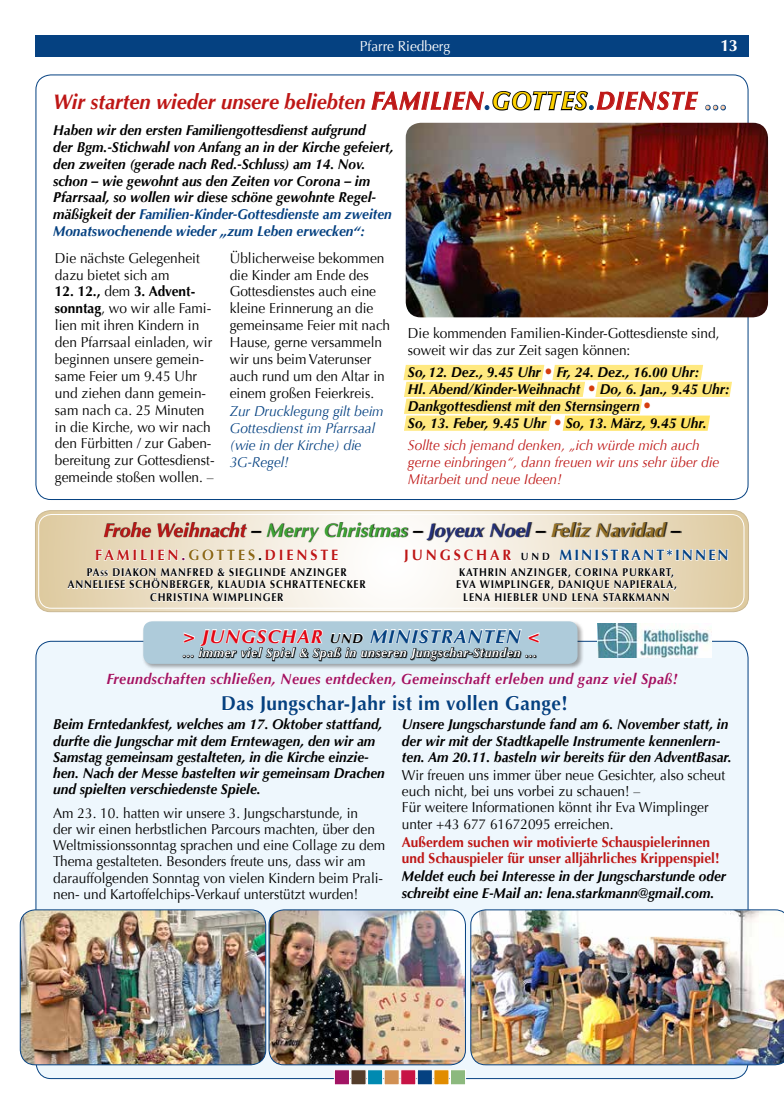
<style>
.page{position:relative;width:784px;height:1117px;background:#fff}
.page>*{position:absolute;margin:0;border:0;box-sizing:border-box;transform-origin:0 0}
.t1{font:italic 700 21.25px "Optima";letter-spacing:-.005em;color:#be1716;scale:.95 1}
.t2{font:700 20px "Optima";letter-spacing:.025em;color:#054181;scale:.95 1}
.t3{font:italic 700 19.38px "Optima";color:#be1716}
.t4{font:italic 700 18.75px "Optima";letter-spacing:.05em;color:#054181}
.t5{font:700 16.25px "Optima";color:#fff}
.t6{font:italic 700 15px "Optima";letter-spacing:.03em;color:#a21464;scale:.94 1}
.t7{font:700 15px "Optima";letter-spacing:.15em;color:#054181;scale:.95 1}
.t8{font:700 15px "Optima";letter-spacing:.2em;color:#be1716;scale:.95 1}
.t9{font:14.38px/16.9px "Optima";color:#000;scale:.95 1}
.t10{font:italic 700 14.38px/16.9px "Optima";color:#000;scale:.95 1}
.t11{font:italic 14.38px/16.9px "Optima";color:#be1716;scale:.95 1}
.t12{font:700 14.38px/16.2px "Optima";color:#be1716;scale:.95 1}
.t13{font:italic 14.38px/16.9px "Optima";color:#054181;scale:.95 1}
.t14{font:14.38px "Optima";color:#fff;scale:.95 1}
.t15{font:italic 700 12.5px "Optima";letter-spacing:.05em;color:#fff}
.t16{font:700 11.25px/12.5px "Optima";letter-spacing:.075em;color:#000;text-align:center;scale:.9 1}
.s1{font-size:25px}
.s2{font-size:25px;color:#054181}
.s3{font-size:25px;color:#ffd300}
.s4{font-size:25px;color:#fbcdab}
.s5{color:#054181}
.s6{font-weight:700}
.s7{font-weight:900;font-style:normal;font-size:15.62px;color:#d53d0e}
.s8{color:#000}
.s9{color:#3fa535}
.s10{color:#25317a}
.s11{color:#957127}
.s12{color:#7c014e}
.s13{color:#8d6816}
.s14{font-size:7.88px}
.s15{color:#be1716}
.s16{font-size:10.5px;color:#000}
.s17{color:#e30613}
.s18{font-size:13.12px;color:#000}
</style>
<div class="page">
<div style="left:35px;top:640px;width:713px;height:439px;background:#eef7fd"></div>
<div style="left:35px;top:35px;width:713px;height:22px;background:#054181"></div>
<div style="left:417px;top:1069px;width:15px;height:15px;background:#054181;border:1px solid #fff"></div>
<div style="left:400px;top:1069px;width:16px;height:15px;background:#c71345;border:1px solid #fff"></div>
<div style="left:383px;top:1069px;width:16px;height:15px;background:#d19053;border:1px solid #fff"></div>
<div style="left:367px;top:1069px;width:15px;height:15px;background:#008ab1;border:1px solid #fff"></div>
<div style="left:334px;top:1069px;width:15px;height:15px;background:#a21464;border:1px solid #fff"></div>
<div style="left:350px;top:1069px;width:16px;height:15px;background:#543d2b;border:1px solid #fff"></div>
<div style="left:433px;top:1069px;width:16px;height:15px;background:#e18c00;border:1px solid #fff"></div>
<div style="left:450px;top:1069px;width:15px;height:15px;background:#8cb97e;border:1px solid #fff"></div>
<img style="left:678px;top:629px;width:33px;height:28px">
<div style="left:142px;top:620px;width:441px;height:50px;background:#000;opacity:.35"></div>
<div style="left:143px;top:621px;width:434px;height:42px;background:#aecbda;border-radius:9px"></div>
<svg style="left:371px;top:91px;width:355px;height:20px"></svg>
<img style="left:470px;top:909px;width:313px;height:155px">
<img style="left:269px;top:909px;width:196px;height:155px">
<div style="left:268px;top:909px;width:197px;height:155px;border:1px solid #054181;border-radius:15px"></div>
<img style="left:20px;top:909px;width:245px;height:155px">
<div style="left:20px;top:909px;width:246px;height:155px;border:1px solid #054181;border-radius:15px"></div>
<img style="left:405px;top:123px;width:362px;height:194px">
<svg style="left:403px;top:365px;width:328px;height:65px"></svg>
<svg style="left:35px;top:510px;width:713px;height:101px"></svg>
<div style="left:35px;top:510px;width:713px;height:102px;border:1px solid #957127;border-radius:15px"></div>
<div style="left:38px;top:514px;width:705px;height:94px;border:1px solid #fff;border-radius:13px"></div>
<svg style="left:402px;top:526px;width:326px;height:78px"></svg>
<svg style="left:67px;top:526px;width:299px;height:78px"></svg>
<div style="left:104px;top:522px;width:577px;height:20px;background:#000;opacity:.85"></div>
<svg style="left:106px;top:623px;width:572px;height:93px"></svg>
<p class="t14" style="left:360px;top:38px;width:97px">Pfarre Riedberg</p>
<p class="t5" style="left:720px;top:36px;width:19px">13</p>
<h1 class="t1" style="left:53px;top:89px;width:710px">Wir starten wieder unsere beliebten <span class="s1">FAMILIEN</span><span class="s2">.</span><span class="s3">GOTTES</span><span class="s2">.</span><span class="s1">DIENSTE</span> <span class="s4">...</span></h1>
<p class="t10" style="left:53px;top:122px;width:359px">Haben wir den ersten Familiengottesdienst aufgrund<br>der Bgm.-Stichwahl von Anfang an in der Kirche gefeiert, den zweiten (gerade nach Red.-Schluss) am 14. Nov. schon – wie gewohnt aus den Zeiten vor Corona – im Pfarrsaal, so wollen wir diese schöne gewohnte Regel&shy;mäßigkeit der <span class="s5">Familien-Kinder-Gottesdienste am zweiten Monatswochenende wieder „zum Leben erwecken“:</span></p>
<p class="t9" style="left:55px;top:249px;width:154px">Die nächste Gelegenheit dazu bietet sich am</p>
<p class="t9" style="left:55px;top:283px;width:169px"><span class="s6">12. 12.,</span> dem <span class="s6">3. Advent&shy;sonntag</span>, wo wir alle Fami&shy;lien mit ihren Kindern in den Pfarrsaal einladen, wir beginnen unsere gemein&shy;same Feier um 9.45 Uhr und ziehen dann gemein&shy;sam nach ca. 25 Minuten in die Kirche, wo wir nach den Fürbitten / zur Gaben&shy;bereitung zur Gottesdienst&shy;gemeinde stoßen wollen. –</p>
<p class="t9" style="left:229px;top:249px;width:170px">Üblicherweise bekommen die Kinder am Ende des<br>Gottesdienstes auch eine kleine Erinnerung an die gemeinsame Feier mit nach<br>Hause, gerne versammeln wir uns beim Vaterunser auch rund um den Altar in einem großen Feierkreis.</p>
<p class="t13" style="left:229px;top:403px;width:163px">Zur Drucklegung gilt beim<br>Gottesdienst im Pfarrsaal (wie in der Kirche) die<br>3G-Regel!</p>
<p class="t9" style="left:407px;top:325px;width:329px">Die kommenden Familien-Kinder-Gottesdienste sind, soweit wir das zur Zeit sagen können:</p>
<p class="t10" style="left:407px;top:364px;width:340px">So, 12. Dez., 9.45 Uhr <span class="s7">•</span> Fr, 24. Dez., 16.00 Uhr:<br>Hl. Abend/Kinder-Weihnacht <span class="s7">•</span> Do, 6. Jan., 9.45 Uhr:<br>Dankgottesdienst mit den Sternsingern <span class="s7">•<br></span>So, 13. Feber, 9.45 Uhr <span class="s7">•</span> So, 13. März, 9.45 Uhr.</p>
<p class="t11" style="left:407px;top:437px;width:329px">Sollte sich jemand denken, „ich würde mich auch gerne einbringen“, dann freuen wir uns sehr über die<br>Mitarbeit und neue Ideen!</p>
<h3 class="t3" style="left:103px;top:518px;width:578px">Frohe Weihnacht <span class="s8">–</span> <span class="s9">Merry Christmas</span> <span class="s8">–</span> <span class="s10">Joyeux Noel</span> <span class="s8">–</span> <span class="s11">Feliz Navidad</span> <span class="s8">–</span></h3>
<p class="t8" style="left:95px;top:546px;width:257px">FAMILIEN<span class="s12">.</span><span class="s13">GOTTES</span><span class="s8">.</span>DIENSTE</p>
<p class="t16" style="left:68px;top:566px;width:332px">PA<span class="s14">SS</span> DIAKON MANFRED &amp; SIEGLINDE ANZINGER<br>ANNELIESE SCHÖNBERGER, KLAUDIA SCHRATTENECKER<br>CHRISTINA WIMPLINGER</p>
<p class="t7" style="left:404px;top:546px;width:343px"><span class="s15">JUNGSCHAR</span> <span class="s16">U N D</span> MINISTRANT*INNEN</p>
<p class="t16" style="left:456px;top:566px;width:246px">KATHRIN ANZINGER, CORINA PURKART,<br>EVA WIMPLINGER, DANIQUE NAPIERALA,<br>LENA HIEBLER UND LENA STARKMANN</p>
<h3 class="t4" style="left:183px;top:625px;width:357px"><span class="s17">&gt; JUNGSCHAR</span> <span class="s18">und</span> MINISTRANTEN <span class="s17">&lt;</span></h3>
<p class="t15" style="left:183px;top:645px;width:355px">... immer viel Spiel &amp; Spaß in unseren Jungschar-Stunden ...</p>
<p class="t6" style="left:106px;top:669px;width:608px">Freundschaften schließen, Neues entdecken, Gemeinschaft erleben und ganz viel Spaß!</p>
<h2 class="t2" style="left:221px;top:691px;width:366px">Das Jungschar-Jahr ist im vollen Gange!</h2>
<p class="t10" style="left:53px;top:716px;width:350px;line-height:16.2px">Beim Erntedankfest, welches am 17. Oktober stattfand, durfte die Jungschar mit dem Erntewagen, den wir am Samstag gemeinsam gestalteten, in die Kirche einzie&shy;hen. Nach der Messe bastelten wir gemeinsam Drachen und spielten verschiedenste Spiele.</p>
<p class="t9" style="left:53px;top:804px;width:350px;line-height:16.2px">Am 23. 10. hatten wir unsere 3. Jungscharstunde, in<br>der wir einen herbstlichen Parcours machten, über den Weltmissionssonntag sprachen und eine Collage zu dem Thema gestalteten. Besonders freute uns, dass wir am darauffolgenden Sonntag von vielen Kindern beim Prali&shy;nen- und Kartoffelchips-Verkauf unterstützt wurden!</p>
<p class="t10" style="left:401px;top:716px;width:348px;line-height:16.2px">Unsere Jungscharstunde fand am 6. November statt, in der wir mit der Stadtkapelle Instrumente kennenlern&shy;ten. Am 20.11. basteln wir bereits für den AdventBasar.</p>
<p class="t9" style="left:401px;top:766px;width:342px;line-height:16.2px">Wir freuen uns immer über neue Gesichter, also scheut euch nicht, bei uns vorbei zu schauen! –<br>Für weitere Informationen könnt ihr Eva Wimplinger unter +43 677 61672095 erreichen.</p>
<p class="t12" style="left:401px;top:833px;width:335px">Außerdem suchen wir motivierte Schauspielerinnen und Schauspieler für unser alljährliches Krippenspiel!</p>
<p class="t10" style="left:401px;top:868px;width:342px;line-height:16.2px">Meldet euch bei Interesse in der Jungscharstunde oder schreibt eine E-Mail an: lena.starkmann@gmail.com.</p>
</div>
